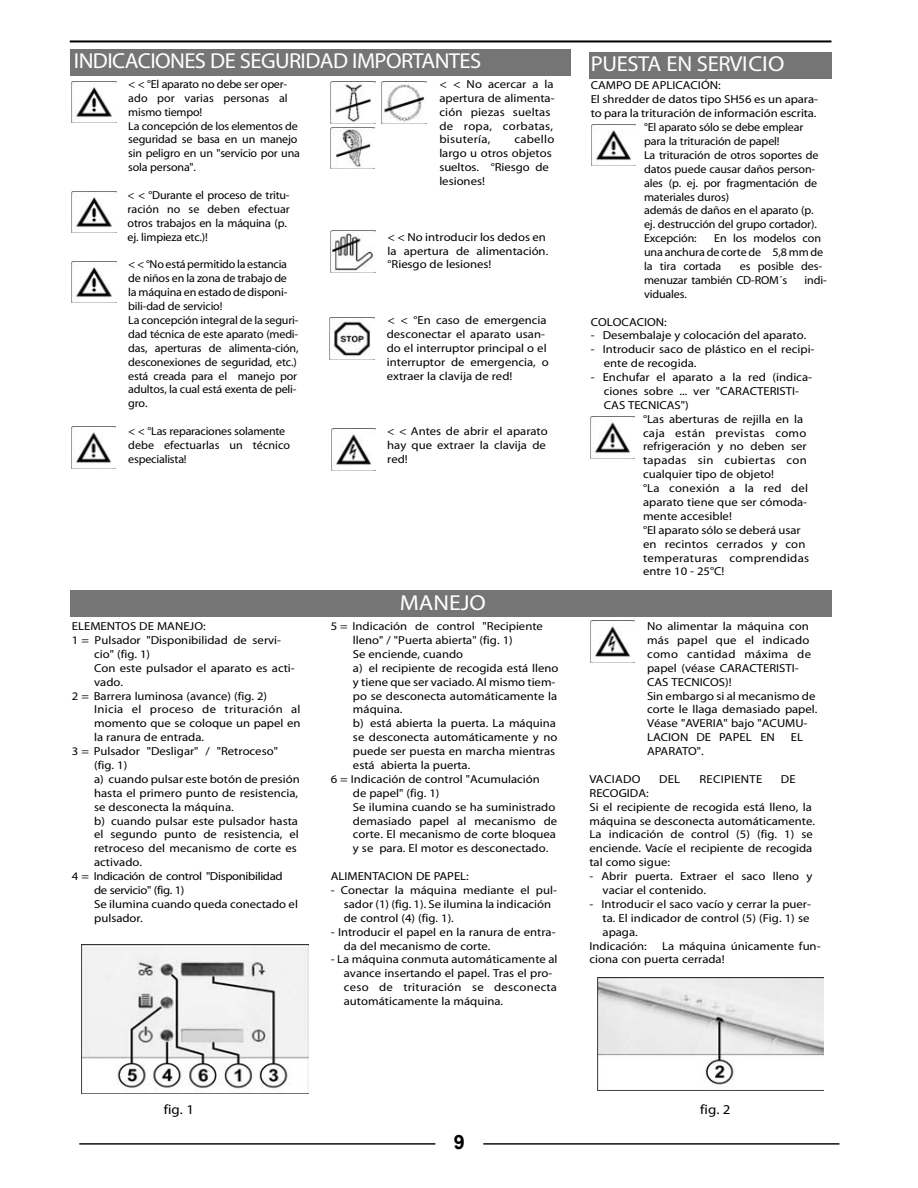
<style>
.page{position:relative;width:918px;height:1188px;background:#fff}
.page>*{position:absolute;margin:0;border:0;box-sizing:border-box;transform-origin:0 0}
.t1{font:700 21.75px "Arial";letter-spacing:-.025em;color:#fff;scale:1.04 1}
.t2{font:700 21.75px "Arial";letter-spacing:-.025em;color:#fff;scale:1.1 1}
.t3{font:700 19.8px "Arial";color:#000}
.t4{font:13.5px "Arial";color:#000;scale:1.1 1}
.t5{font:11.55px/14px "Arial";color:#000;scale:1.1 1}
.t6{font:italic 700 11.55px/14px "Arial";color:#000;scale:1.1 1}
.t7{font:italic 11.55px/14px "Arial";letter-spacing:-.01em;color:#000;scale:1.04 1}
.t8{font:italic 700 11.55px/14px "Arial";color:#000;scale:1.04 1}
.t9{font:700 11.55px/14px "Arial";color:#000;scale:1.1 1}
.t10{font:italic 11.55px/14px "Arial";letter-spacing:-.01em;color:#000;scale:1.1 1}
.t11{font:700 11.55px/14px "Arial";letter-spacing:-.025em;color:#000;scale:1.1 1}
.t12{font:700 11.55px "Arial";letter-spacing:.02em;color:#000;scale:1.1 1}
.s1{font-weight:700}
</style>
<div class="page">
<img style="left:71px;top:81px;width:45px;height:42px">
<img style="left:71px;top:427px;width:45px;height:41px">
<div style="left:70px;top:50px;width:501px;height:26px;background:#757575"></div>
<hr style="left:70px;top:40px;width:761px;height:2px;background:#000">
<img style="left:71px;top:261px;width:45px;height:42px">
<img style="left:71px;top:191px;width:45px;height:42px">
<img style="left:381px;top:82px;width:45px;height:41px">
<img style="left:331px;top:231px;width:44px;height:41px">
<img style="left:330px;top:318px;width:44px;height:42px">
<img style="left:330px;top:127px;width:45px;height:42px">
<img style="left:331px;top:428px;width:45px;height:42px">
<img style="left:330px;top:81px;width:45px;height:42px">
<div style="left:70px;top:591px;width:761px;height:26px;background:#757575"></div>
<img style="left:82px;top:945px;width:226px;height:149px">
<img style="left:597px;top:978px;width:227px;height:113px">
<img style="left:591px;top:124px;width:45px;height:42px">
<img style="left:590px;top:417px;width:45px;height:42px">
<div style="left:589px;top:52px;width:242px;height:26px;background:#757575"></div>
<img style="left:590px;top:620px;width:45px;height:42px">
<hr style="left:79px;top:1143px;width:356px;height:2px;background:#000">
<hr style="left:483px;top:1143px;width:356px;height:2px;background:#000">
<h1 class="t1" style="left:74px;top:50px;width:393px">INDICACIONES DE SEGURIDAD IMPORTANTES</h1>
<p class="t8" style="left:128px;top:78px;width:155px;text-align:justify">&lt; &lt; °El aparato no debe ser oper&shy;ado por varias personas al mismo tiempo!</p>
<p class="t7" style="left:128px;top:119px;width:167px">La concepción de los elementos de seguridad se basa en un manejo sin peligro en un "servicio por una sola persona".</p>
<p class="t8" style="left:128px;top:189px;width:157px">&lt; &lt; °Durante el proceso de tritu&shy;ración no se deben efectuar otros trabajos en la máquina (p. ej. limpieza etc.)!</p>
<p class="t8" style="left:128px;top:258px;width:154px;text-align:justify">&lt; &lt; °No está permitido la estancia de niños en la zona de trabajo de la máquina en estado de disponi&shy;bili-dad de servicio!</p>
<p class="t7" style="left:128px;top:314px;width:165px">La concepción integral de la seguri&shy;dad técnica de este aparato (medi&shy;das, aperturas de alimenta-ción, desconexiones de seguridad, etc.) está creada para el manejo por adultos, la cual está exenta de peli&shy;gro.</p>
<p class="t8" style="left:128px;top:425px;width:157px">&lt; &lt; °Las reparaciones solamente debe efectuarlas un técnico especialista!</p>
<p class="t6" style="left:439px;top:78px;width:106px">&lt; &lt; No acercar a la apertura de alimenta&shy;ción piezas sueltas de ropa, corbatas, bisutería,</p>
<p class="t6" style="left:439px;top:133px;width:106px;text-indent:75px">cabello largo u otros objetos sueltos. °Riesgo de lesiones!</p>
<p class="t6" style="left:388px;top:230px;width:148px">&lt; &lt; No introducir los dedos en la apertura de alimentación. °Riesgo de lesiones!</p>
<p class="t6" style="left:387px;top:314px;width:149px">&lt; &lt; °En caso de emergencia desconectar el aparato usan&shy;do el interruptor principal o el interruptor de emergencia, o extraer la clavija de red!</p>
<p class="t6" style="left:387px;top:425px;width:148px">&lt; &lt; Antes de abrir el aparato hay que extraer la clavija de red!</p>
<p class="t9" style="left:72px;top:620px;width:123px">ELEMENTOS DE MANEJO:</p>
<p class="t9" style="left:72px;top:634px;width:192px">1 = Pulsador "Disponibilidad de servi-</p>
<p class="t9" style="left:94px;top:648px;width:52px">cio" (fig. 1)</p>
<p class="t5" style="left:94px;top:661px;width:184px">Con este pulsador el aparato es acti&shy;vado.</p>
<p class="t9" style="left:72px;top:689px;width:179px">2 = Barrera luminosa (avance) (fig. 2)</p>
<p class="t5" style="left:94px;top:703px;width:189px;text-align:justify">Inicia el proceso de trituración al momento que se coloque un papel en la ranura de entrada.</p>
<p class="t5" style="left:94px;top:745px;width:189px;text-indent:-22px"><span class="s1">3 = Pulsador "Desligar" / "Retroceso" (fig. 1)<br>a)</span> cuando pulsar este botón de presión hasta el primero punto de resistencia, se desconecta la máquina.<br><span class="s1">b)</span> cuando pulsar este pulsador hasta el segundo punto de resistencia, el retroceso del mecanismo de corte es activado.</p>
<p class="t11" style="left:94px;top:870px;width:173px;text-indent:-22px">4 = Indicación de control "Disponibilidad de servicio" (fig. 1)</p>
<p class="t5" style="left:94px;top:898px;width:187px">Se ilumina cuando queda conectado el pulsador.</p>
<h1 class="t2" style="left:400px;top:591px;width:80px">MANEJO</h1>
<p class="t9" style="left:353px;top:620px;width:174px;text-indent:-22px">5 = Indicación de control "Recipiente lleno" / "Puerta abierta" (fig. 1)</p>
<p class="t5" style="left:353px;top:648px;width:188px">Se enciende, cuando<br><span class="s1">a)</span> el recipiente de recogida está lleno y tiene que ser vaciado.Al mismo tiem&shy;po se desconecta automáticamente la máquina.<br><span class="s1">b)</span> está abierta la puerta. La máquina se desconecta automáticamente y no puede ser puesta en marcha mientras está abierta la puerta.</p>
<p class="t9" style="left:353px;top:773px;width:171px;text-indent:-22px">6 = Indicación de control "Acumulación de papel" (fig. 1)</p>
<p class="t5" style="left:353px;top:800px;width:187px">Se ilumina cuando se ha suministrado demasiado papel al mecanismo de corte. El mecanismo de corte bloquea y se para. El motor es desconectado.</p>
<p class="t9" style="left:331px;top:870px;width:127px">ALIMENTACION DE PAPEL:</p>
<p class="t5" style="left:344px;top:884px;width:195px;text-indent:-13px">- Conectar la máquina mediante el pul&shy;sador (1) (fig. 1). Se ilumina la indicación de control (4) (fig. 1).</p>
<p class="t5" style="left:344px;top:925px;width:194px;text-indent:-13px">- Introducir el papel en la ranura de entra&shy;da del mecanismo de corte.</p>
<p class="t5" style="left:344px;top:953px;width:196px;text-indent:-13px">- La máquina conmuta automáticamente al avance insertando el papel. Tras el pro&shy;ceso de trituración se desconecta automáticamente la máquina.</p>
<h1 class="t1" style="left:591px;top:53px;width:188px">PUESTA EN SERVICIO</h1>
<p class="t9" style="left:591px;top:79px;width:120px">CAMPO DE APLICACIÓN:</p>
<p class="t10" style="left:591px;top:93px;width:208px">El shredder de datos tipo SH56 es un apara&shy;to para la trituración de información escrita.</p>
<p class="t8" style="left:644px;top:121px;width:155px">°El aparato sólo se debe emplear para la trituración de papel!</p>
<p class="t7" style="left:644px;top:149px;width:169px">La trituración de otros soportes de datos puede causar daños person&shy;ales (p. ej. por fragmentación de materiales duros)<br>además de daños en el aparato (p. ej. destrucción del grupo cortador).</p>
<p class="t8" style="left:644px;top:232px;width:52px">Excepción:</p>
<p class="t7" style="left:644px;top:232px;width:174px;text-indent:70px">En los modelos con una anchura de corte de <span class="s1">5,8 mm de la tira cortada</span></p>
<p class="t7" style="left:644px;top:260px;width:173px;text-indent:96px">es posible des&shy;menuzar también CD-ROM´s</p>
<p class="t8" style="left:804px;top:274px;width:23px">indi-</p>
<p class="t8" style="left:644px;top:287px;width:43px">viduales.</p>
<p class="t9" style="left:591px;top:315px;width:71px">COLOCACION:</p>
<p class="t5" style="left:591px;top:329px;width:198px">- Desembalaje y colocación del aparato.</p>
<p class="t5" style="left:604px;top:343px;width:193px;text-indent:-13px">- Introducir saco de plástico en el recipi&shy;ente de recogida.</p>
<p class="t5" style="left:604px;top:371px;width:191px;text-indent:-13px">- Enchufar el aparato a la red (indica&shy;ciones sobre ... ver "CARACTERISTI-<br>CAS TECNICAS")</p>
<p class="t6" style="left:643px;top:412px;width:153px">°Las aberturas de rejilla en la caja están previstas como refrigeración y no deben ser tapadas sin cubiertas con cualquier tipo de objeto!<br>°La conexión a la red del aparato tiene que ser cómoda&shy;mente accesible!<br>°El aparato sólo se deberá usar en recintos cerrados y con temperaturas comprendidas entre 10 - 25°C!</p>
<p class="t6" style="left:647px;top:620px;width:151px">No alimentar la máquina con más papel que el indicado como cantidad máxima de papel (véase CARACTERISTI-<br>CAS TECNICOS)!</p>
<p class="t10" style="left:647px;top:689px;width:156px">Sin embargo si al mecanismo de corte le llaga demasiado papel.<br>Véase "AVERIA" bajo "ACUMU-<br>LACION DE PAPEL EN</p>
<p class="t10" style="left:791px;top:731px;width:13px">EL</p>
<p class="t10" style="left:647px;top:745px;width:53px">APARATO".</p>
<p class="t12" style="left:590px;top:773px;width:48px">VACIADO</p>
<p class="t9" style="left:659px;top:773px;width:21px">DEL</p>
<p class="t12" style="left:699px;top:773px;width:59px">RECIPIENTE</p>
<p class="t9" style="left:781px;top:773px;width:15px">DE</p>
<p class="t9" style="left:590px;top:786px;width:55px">RECOGIDA:</p>
<p class="t5" style="left:590px;top:800px;width:206px">Si el recipiente de recogida está lleno, la máquina se desconecta automáticamente.<br>La indicación de control (5) (fig. 1) se enciende. Vacíe el recipiente de recogida tal como sigue:</p>
<p class="t5" style="left:603px;top:870px;width:192px;text-indent:-13px">- Abrir puerta. Extraer el saco lleno y vaciar el contenido.</p>
<p class="t5" style="left:603px;top:898px;width:191px;text-indent:-13px">- Introducir el saco vacío y cerrar la puer&shy;ta. El indicador de control (5) (Fig. 1) se apaga.</p>
<p class="t9" style="left:590px;top:939px;width:54px">Indicación:</p>
<p class="t5" style="left:590px;top:939px;width:212px;text-indent:73px">La máquina únicamente fun&shy;ciona con puerta cerrada!</p>
<p class="t4" style="left:164px;top:1103px;width:29px">fig. 1</p>
<p class="t4" style="left:700px;top:1103px;width:29px">fig. 2</p>
<h2 class="t3" style="left:454px;top:1131px;width:12px">9</h2>
</div>
